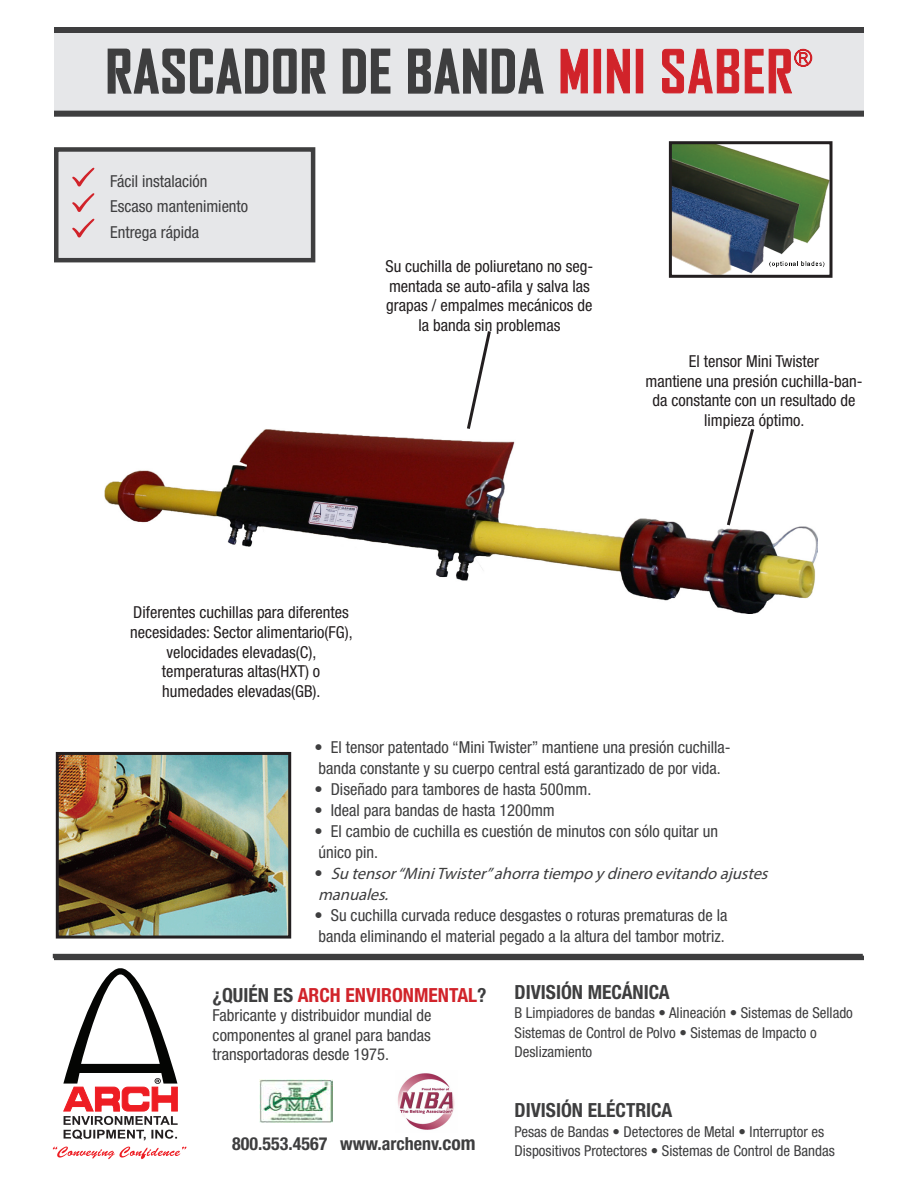
<style>
.page{position:relative;width:918px;height:1188px;background:#fff}
.page>*{position:absolute;margin:0;border:0;box-sizing:border-box;transform-origin:0 0}
.t1{font:700 57px "Agency FB";letter-spacing:.025em;color:#3e3e3f}
.t2{font:700 condensed 19.5px "Helvetica Neue LT Std";color:#3e3e3f}
.t3{font:700 condensed 19.5px "Helvetica Neue LT Std";color:#d1232a}
.t4{font:700 condensed 18px "Helvetica Neue LT Std";color:#3e3e3f}
.t5{font:condensed 16.5px "Helvetica Neue LT Std";color:#3e3e3f}
.t6{font:condensed 16.5px/19.8px "Helvetica Neue LT Std";color:#231f20;text-align:center}
.t7{font:italic 16.5px "Myriad Pro";color:#3e3e3f}
.t8{font:condensed 15px/19.5px "Helvetica Neue LT Std";color:#3e3e3f}
.s1{color:#d1232a}
.s2{font-family:"Helvetica Neue LT Std";font-style:normal;font-stretch:condensed}
.s3{color:#3e3e3f}
.s4{font-size:19.5px}
</style>
<div class="page">
<img style="left:104px;top:429px;width:713px;height:184px">
<div style="left:54px;top:27px;width:810px;height:90px;background:#e6e7e9"></div>
<svg style="left:107px;top:48px;width:219px;height:46px"></svg>
<svg style="left:342px;top:48px;width:49px;height:46px"></svg>
<svg style="left:408px;top:48px;width:136px;height:46px"></svg>
<svg style="left:560px;top:49px;width:28px;height:45px"></svg>
<div style="left:594px;top:49px;width:7px;height:44px;border:1px solid #d1232a"></div>
<svg style="left:607px;top:49px;width:23px;height:45px"></svg>
<div style="left:636px;top:49px;width:7px;height:44px;border:1px solid #d1232a"></div>
<svg style="left:662px;top:48px;width:151px;height:46px"></svg>
<div style="left:54px;top:27px;width:810px;height:6px;background:#3e3e3f"></div>
<div style="left:54px;top:111px;width:810px;height:6px;background:#3e3e3f"></div>
<hr style="left:54px;top:956px;width:810px;height:4px;background:#3e3e3f">
<div style="left:54px;top:147px;width:261px;height:115px;background:#e6e7e9;border:4px solid #3e3e3f"></div>
<svg style="left:72px;top:168px;width:22px;height:19px"></svg>
<svg style="left:72px;top:193px;width:22px;height:19px"></svg>
<svg style="left:72px;top:219px;width:22px;height:19px"></svg>
<img style="left:673px;top:145px;width:155px;height:129px">
<div style="left:669px;top:141px;width:163px;height:137px;border:3px solid #231f20"></div>
<img style="left:60px;top:756px;width:227px;height:179px">
<div style="left:56px;top:752px;width:235px;height:187px;border:3px solid #231f20"></div>
<svg style="left:725px;top:429px;width:31px;height:100px"></svg>
<svg style="left:465px;top:331px;width:28px;height:101px"></svg>
<hr style="left:53px;top:954px;width:810px;height:4px;background:#3e3e3f">
<svg style="left:53px;top:1147px;width:133px;height:12px"></svg>
<svg style="left:63px;top:968px;width:115px;height:173px"></svg>
<img style="left:397px;top:1073px;width:58px;height:57px">
<img style="left:260px;top:1080px;width:72px;height:43px">
<p class="t1" style="left:106px;top:36px;width:689px">RASCADOR DE BANDA <span class="s1">MINI SABER</span></p>
<p class="t5" style="left:110px;top:171px;width:99px">Fácil instalación</p>
<p class="t5" style="left:110px;top:197px;width:140px">Escaso mantenimiento</p>
<p class="t5" style="left:110px;top:222px;width:91px">Entrega rápida</p>
<p class="t6" style="left:385px;top:256px;width:209px">Su cuchilla de poliuretano no seg&shy;mentada se auto-afila y salva las grapas / empalmes mecánicos de la banda sin problemas</p>
<p class="t6" style="left:689px;top:351px;width:132px">El tensor Mini Twister</p>
<p class="t6" style="left:645px;top:371px;width:219px">mantiene una presión cuchilla-ban&shy;da constante con un resultado de limpieza óptimo.</p>
<p class="t6" style="left:130px;top:602px;width:224px">Diferentes cuchillas para diferentes necesidades: Sector alimentario(FG), velocidades elevadas(C),</p>
<p class="t6" style="left:162px;top:662px;width:160px">temperaturas altas(HXT) o</p>
<p class="t6" style="left:162px;top:681px;width:160px">humedades elevadas(GB).</p>
<p class="t5" style="left:315px;top:738px;width:418px">• El tensor patentado “Mini Twister” mantiene una presión cuchilla-</p>
<p class="t5" style="left:319px;top:759px;width:404px">banda constante y su cuerpo central está garantizado de por vida.</p>
<p class="t5" style="left:315px;top:780px;width:278px">• Diseñado para tambores de hasta 500mm.</p>
<p class="t5" style="left:315px;top:801px;width:242px">• Ideal para bandas de hasta 1200mm</p>
<p class="t5" style="left:315px;top:822px;width:405px">• El cambio de cuchilla es cuestión de minutos con sólo quitar un</p>
<p class="t5" style="left:319px;top:843px;width:61px">único pin.</p>
<p class="t7" style="left:315px;top:864px;width:460px"><span class="s2">•</span> Sutensor“MiniTwister”ahorratiempoydineroevitandoajustes</p>
<p class="t7" style="left:318px;top:885px;width:77px">manuales.</p>
<p class="t5" style="left:315px;top:906px;width:414px">• Su cuchilla curvada reduce desgastes o roturas prematuras de la</p>
<p class="t5" style="left:319px;top:927px;width:408px">banda eliminando el material pegado a la altura del tambor motriz.</p>
<p class="t3" style="left:213px;top:983px;width:275px"><span class="s3">¿QUIÉN ES</span> ARCH ENVIRONMENTAL<span class="s3">?</span></p>
<p class="t5" style="left:213px;top:1006px;width:220px">Fabricante y distribuidor mundial de</p>
<p class="t5" style="left:213px;top:1025px;width:220px">componentes al granel para bandas</p>
<p class="t5" style="left:213px;top:1045px;width:178px">transportadoras desde 1975.</p>
<p class="t4" style="left:232px;top:1133px;width:245px">800.553.4567 www.archenv.<span class="s4">com</span></p>
<p class="t2" style="left:515px;top:980px;width:157px">DIVISIÓN MECÁNICA</p>
<p class="t8" style="left:515px;top:1003px;width:340px">B Limpiadores de bandas • Alineación • Sistemas de Sellado<br>Sistemas de Control de Polvo • Sistemas de Impacto o<br>Deslizamiento</p>
<p class="t2" style="left:515px;top:1099px;width:159px">DIVISIÓN ELÉCTRICA</p>
<p class="t8" style="left:515px;top:1122px;width:311px">Pesas de Bandas • Detectores de Metal • Interruptor es</p>
<p class="t8" style="left:515px;top:1141px;width:322px">Dispositivos Protectores • Sistemas de Control de Bandas</p>
</div>
